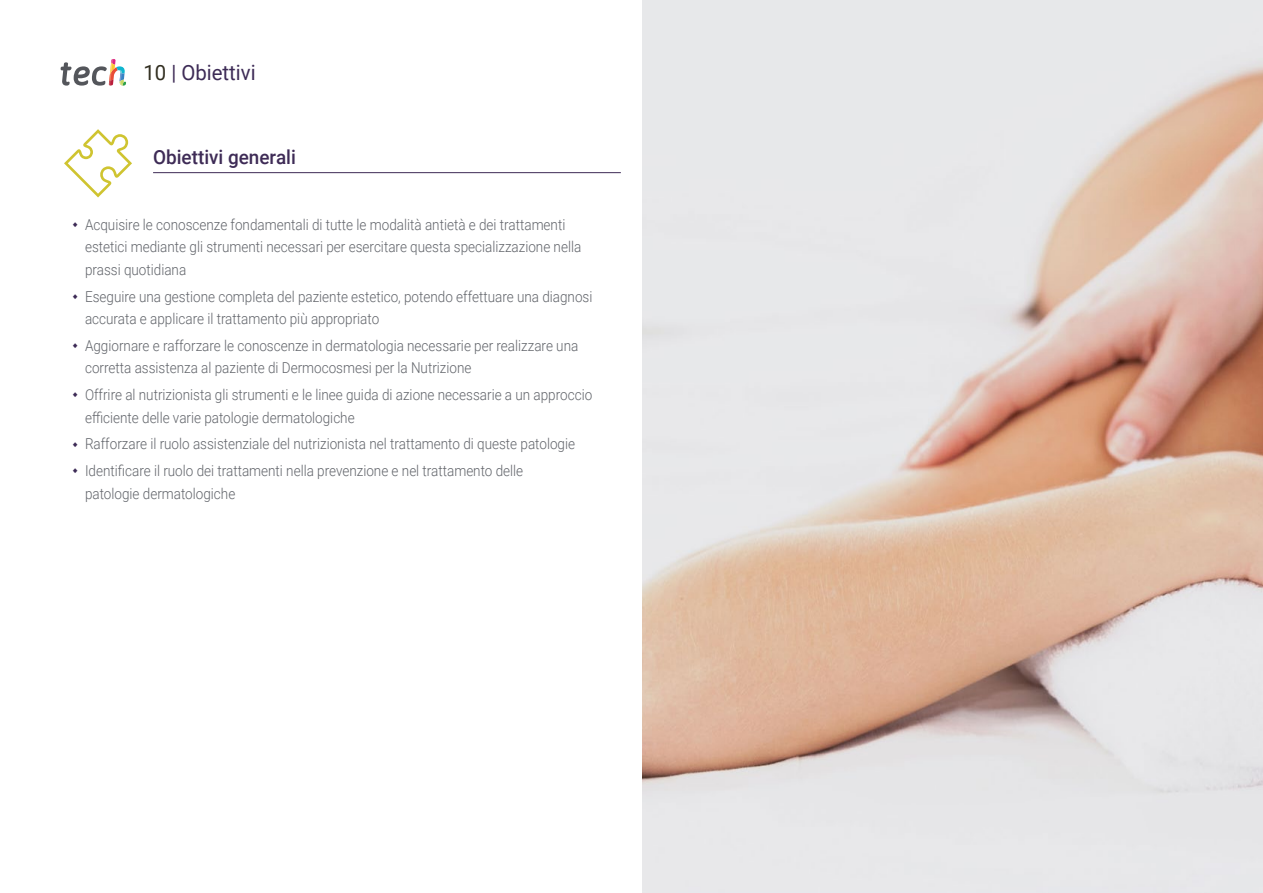
<style>
.page{position:relative;width:1263px;height:893px;background:#fff}
.page>*{position:absolute;margin:0;border:0;box-sizing:border-box;transform-origin:0 0}
.t1{font:21px "Roboto";color:#3d2b56}
.t2{font:500 19.5px "Roboto";color:#3e2b56}
.t3{font:300 15px/22.5px "Roboto";color:#61646a;scale:.9 1}
.s1{color:#312e20}
.s2{color:#3e2b56}
</style>
<div class="page">
<svg style="left:61px;top:59px;width:65px;height:27px"></svg>
<img style="left:642px;top:0;width:621px;height:893px">
<hr style="left:153px;top:172px;width:468px;height:1px;background:#3e2b56">
<svg style="left:64px;top:129px;width:68px;height:68px"></svg>
<h1 class="t1" style="left:144px;top:57px;width:114px"><span class="s1">10</span> <span class="s2">|</span> Obiettivi</h1>
<h2 class="t2" style="left:153px;top:144px;width:144px">Obiettivi generali</h2>
<p class="t3" style="left:85px;top:213px;width:553px">Acquisire le conoscenze fondamentali di tutte le modalità antietà e dei trattamenti estetici mediante gli strumenti necessari per esercitare questa specializzazione nella prassi quotidiana</p>
<p class="t3" style="left:85px;top:284px;width:565px">Eseguire una gestione completa del paziente estetico, potendo effettuare una diagnosi accurata e applicare il trattamento più appropriato</p>
<p class="t3" style="left:85px;top:334px;width:550px">Aggiornare e rafforzare le conoscenze in dermatologia necessarie per realizzare una corretta assistenza al paziente di Dermocosmesi per la Nutrizione</p>
<p class="t3" style="left:85px;top:383px;width:565px">Offrire al nutrizionista gli strumenti e le linee guida di azione necessarie a un approccio efficiente delle varie patologie dermatologiche</p>
<p class="t3" style="left:85px;top:430px;width:546px;line-height:26.7px">Rafforzare il ruolo assistenziale del nutrizionista nel trattamento di queste patologie<br>Identificare il ruolo dei trattamenti nella prevenzione e nel trattamento delle</p>
<p class="t3" style="left:85px;top:481px;width:168px">patologie dermatologiche</p>
</div>
